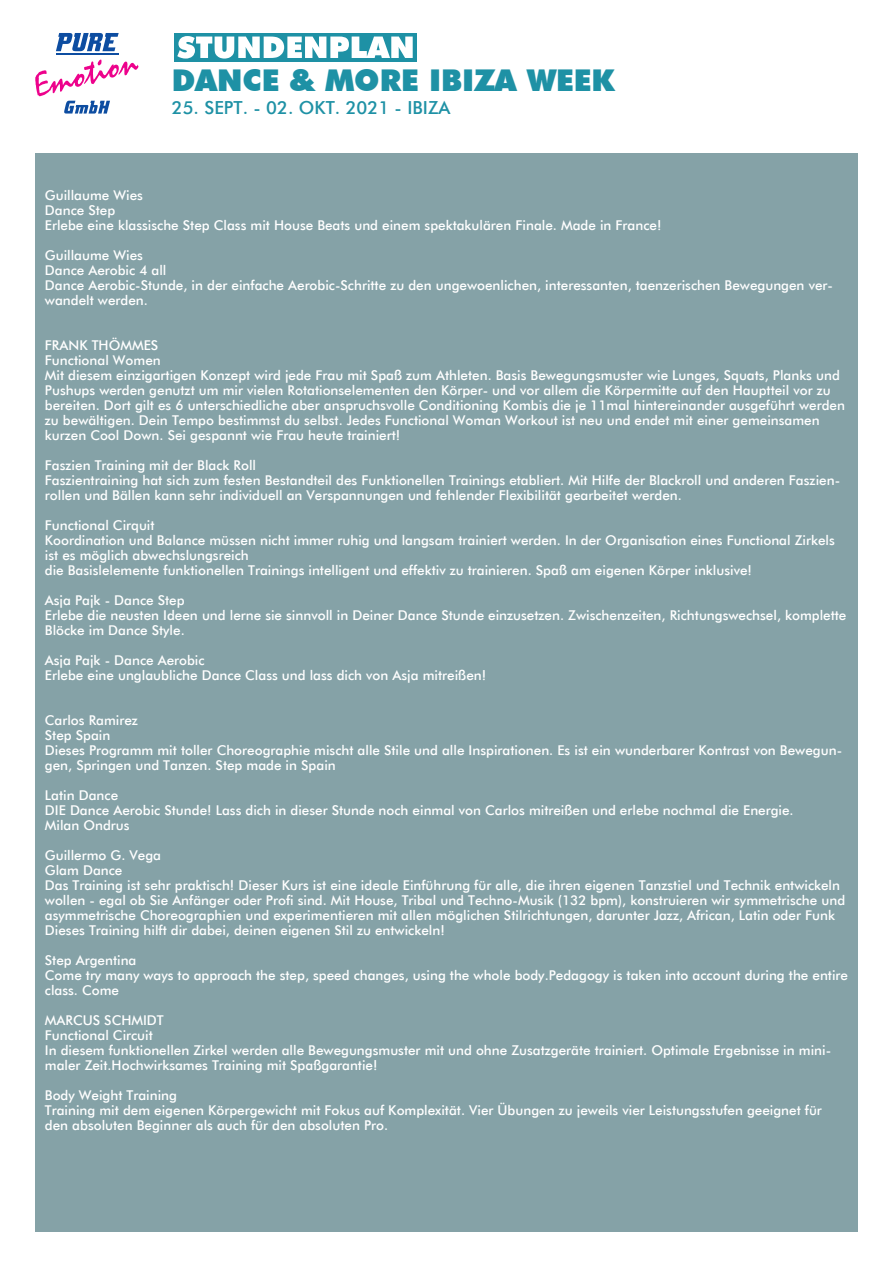
<style>
.page{position:relative;width:893px;height:1263px;background:#fff}
.page>*{position:absolute;margin:0;border:0;box-sizing:border-box;transform-origin:0 0}
.t1{font:900 30px "Futura BT";color:#1e91a5}
.t2{font:500 18px "Futura BT";color:#1e91a5}
.t3{font:500 13.5px/15px "Futura BT";color:#fff}
</style>
<div class="page">
<svg style="left:56px;top:33px;width:63px;height:18px"></svg>
<hr style="left:56px;top:53px;width:63px;height:2px;background:#0d4da1">
<svg style="left:35px;top:60px;width:103px;height:54px"></svg>
<svg style="left:174px;top:33px;width:243px;height:29px"></svg>
<div style="left:35px;top:153px;width:823px;height:1078px;background:#85a2a7"></div>
<h1 class="t1" style="left:172px;top:62px;width:444px">DANCE &amp; MORE IBIZA WEEK</h1>
<h2 class="t2" style="left:172px;top:96px;width:280px">25. sept. - 02. Okt. 2021 - Ibiza</h2>
<p class="t3" style="left:45px;top:188px;width:618px">Guillaume Wies<br>Dance Step<br>Erlebe eine klassische Step Class mit House Beats und einem spektakulären Finale. Made in France!</p>
<p class="t3" style="left:45px;top:248px;width:790px">Guillaume Wies<br>Dance Aerobic 4 all<br>Dance Aerobic-Stunde, in der einfache Aerobic-Schritte zu den ungewoenlichen, interessanten, taenzerischen Bewegungen ver&shy;wandelt werden.</p>
<p class="t3" style="left:45px;top:338px;width:802px">Frank Thömmes<br>Functional Women<br>Mit diesem einzigartigen Konzept wird jede Frau mit Spaß zum Athleten. Basis Bewegungsmuster wie Lunges, Squats, Planks und Pushups werden genutzt um mir vielen Rotationselementen den Körper- und vor allem die Körpermitte auf den Hauptteil vor zu bereiten. Dort gilt es 6 unterschiedliche aber anspruchsvolle Conditioning Kombis die je 11mal hintereinander ausgeführt werden zu bewältigen. Dein Tempo bestimmst du selbst. Jedes Functional Woman Workout ist neu und endet mit einer gemeinsamen kurzen Cool Down. Sei gespannt wie Frau heute trainiert!</p>
<p class="t3" style="left:45px;top:458px;width:797px">Faszien Training mit der Black Roll<br>Faszientraining hat sich zum festen Bestandteil des Funktionellen Trainings etabliert. Mit H ilfe der Blackroll und anderen Faszien&shy;rollen und Bällen kann sehr individuell an Verspannungen und fehlender Flexibilität gearbeitet werden.</p>
<p class="t3" style="left:45px;top:518px;width:791px">Functional Cirquit<br>Koordination und Balance müssen nicht immer ruhig und langsam trainiert werden. I n der Organisation eines Functional Zirkels ist es möglich abwechslungsreich<br>die Basislelemente funktionellen Trainings intelligent und effektiv zu trainieren. Spaß am eigenen Körper inklusive!</p>
<p class="t3" style="left:45px;top:593px;width:803px">Asja Pajk - Dance Step<br>Erlebe die neusten Ideen und lerne sie sinnvoll in Deiner Dance Stunde einzusetzen. Zwischenzeiten, Richtungswechsel, komplette<br>Blöcke im Dance Style.</p>
<p class="t3" style="left:45px;top:653px;width:443px">Asja Pajk - Dance Aerobic<br>Erlebe eine unglaubliche Dance Class und lass dich von Asja mitreißen!</p>
<p class="t3" style="left:45px;top:713px;width:799px">Carlos Ramirez<br>Step Spain<br>Dieses Programm mit toller Choreographie mischt alle Stile und alle I nspirationen. Es ist ein wunderbarer Kontrast von Bewegun&shy;gen, Springen und Tanzen. Step made in Spain</p>
<p class="t3" style="left:45px;top:788px;width:750px">Latin Dance<br>DIE Dance Aerobic Stunde! Lass dich in dieser Stunde noch einmal von Carlos mitreißen und erlebe nochmal die Energie.<br>Milan Ondrus</p>
<p class="t3" style="left:45px;top:848px;width:802px">Guillermo G. Vega<br>Glam Dance<br>Das Training ist sehr praktisch! Dieser Kurs ist eine ideale Einführung für alle, die ihren eigenen Tanzstiel und Technik entwickeln wollen - egal ob Sie Anfänger oder Profi sind. Mit House, Tribal und Techno-Musik (132 bpm), konstruieren wir symmetrische und asymmetrische Choreographien und experimentieren mit allen möglichen Stilrichtungen, darunter Jazz, African, Latin oder Funk Dieses Training hilft dir dabei, deinen eigenen Stil zu entwickeln!</p>
<p class="t3" style="left:45px;top:953px;width:805px">Step Argentina<br>Come try many ways to approach the step, speed changes, using the whole body.Pedagogy is taken into account during the entire class. Come</p>
<p class="t3" style="left:45px;top:1013px;width:788px">Marcus Schmidt<br>Functional Circuit<br>I n diesem funktionellen Zirkel werden alle Bewegungsmuster mit und ohne Zusatzgeräte trainiert. Optimale Ergebnisse in mini&shy;maler Zeit.Hochwirksames Training mit Spaßgarantie!</p>
<p class="t3" style="left:45px;top:1088px;width:779px">Body Weight Training<br>Training mit dem eigenen Körpergewicht mit Fokus auf Komplexität. Vier Ü bungen zu jeweils vier Leistungsstufen geeignet für den absoluten Beginner als auch für den absoluten Pro.</p>
</div>
